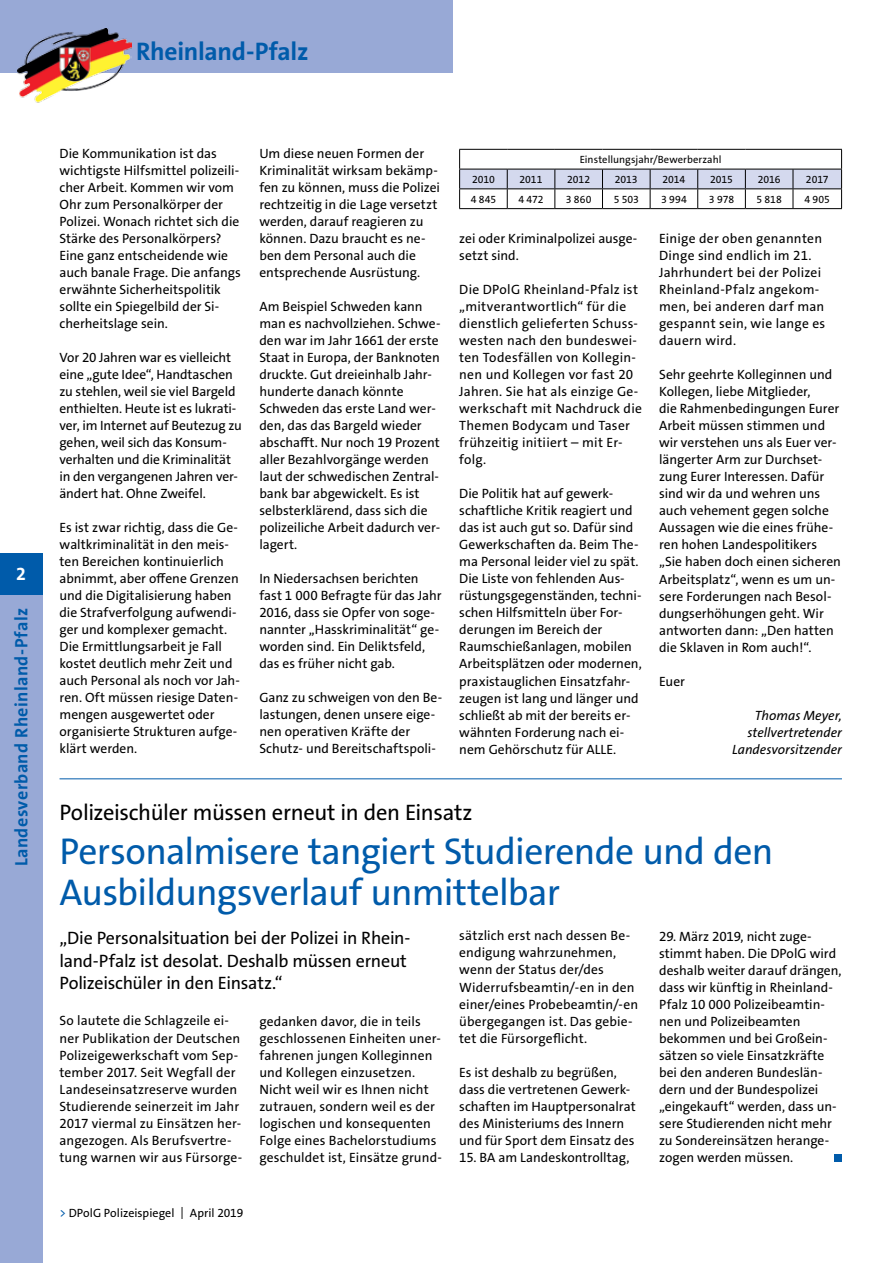
<style>
.page{position:relative;width:893px;height:1263px;background:#fff}
.page>*{position:absolute;margin:0;border:0;box-sizing:border-box;transform-origin:0 0}
.t1{font:37.5px/40.5px "The Sans Os F";letter-spacing:-.015em;color:#005baa}
.t2{font:700 25.5px "The Sans Os F";letter-spacing:-.01em;color:#005baa}
.t3{font:22.5px "The Sans Os F";letter-spacing:-.015em;color:#000}
.t4{font:18px/22.5px "The Sans Os F";letter-spacing:-.015em;color:#000}
.t5{font:700 18px "The Sans Os F";letter-spacing:.02em;color:#005baa}
.t6{font:700 18px "The Sans Os F";color:#fff}
.t7{font:13.5px/17px "The Sans Os F";color:#000}
.t8{font:13.5px/17px "The Sans Os F";letter-spacing:.02em;color:#000}
.t9{font:italic 13.5px/17px "The Sans Os F";color:#000;text-align:right}
.t10{font:12px "The Sans Os F";color:#000}
.t11{font:10.5px "The Sans Os F";color:#000}
.s1{color:#005baa}
</style>
<div class="page">
<hr style="left:459px;top:149px;width:48px;height:1px;background:#000">
<hr style="left:507px;top:149px;width:48px;height:1px;background:#000">
<hr style="left:555px;top:149px;width:47px;height:1px;background:#000">
<hr style="left:602px;top:149px;width:48px;height:1px;background:#000">
<hr style="left:650px;top:149px;width:48px;height:1px;background:#000">
<hr style="left:698px;top:149px;width:47px;height:1px;background:#000">
<hr style="left:745px;top:149px;width:48px;height:1px;background:#000">
<hr style="left:793px;top:149px;width:49px;height:1px;background:#000">
<svg style="left:459px;top:150px;width:383px;height:58px"></svg>
<hr style="left:459px;top:208px;width:48px;height:1px;background:#000">
<hr style="left:507px;top:208px;width:48px;height:1px;background:#000">
<hr style="left:555px;top:208px;width:47px;height:1px;background:#000">
<hr style="left:602px;top:208px;width:48px;height:1px;background:#000">
<hr style="left:650px;top:208px;width:48px;height:1px;background:#000">
<hr style="left:698px;top:208px;width:47px;height:1px;background:#000">
<hr style="left:745px;top:208px;width:48px;height:1px;background:#000">
<hr style="left:793px;top:208px;width:49px;height:1px;background:#000">
<hr style="left:60px;top:778px;width:782px;height:1px;background:#005baa">
<div style="left:835px;top:1154px;width:7px;height:7px;background:#005baa"></div>
<div style="left:0;top:553px;width:43px;height:42px;background:#005baa"></div>
<div style="left:0;top:595px;width:43px;height:668px;background:#98a9d6"></div>
<div style="left:0;top:0;width:453px;height:72px;background:#98a9d6"></div>
<img style="left:18px;top:28px;width:114px;height:75px">
<h2 class="t2" style="left:136px;top:35px;width:174px">Rheinland-Pfalz</h2>
<h3 class="t6" style="left:16px;top:562px;width:11px">2</h3>
<h3 class="t5" style="left:10px;top:866px;width:260px;rotate:-90deg">Landesverband Rheinland-Pfalz</h3>
<p class="t7" style="left:60px;top:145px;width:183px">Die Kommunikation ist das wichtigste Hilfsmittel polizeili&shy;cher Arbeit. Kommen wir vom<br>Ohr zum Personalkörper der<br>Polizei. Wonach richtet sich die<br>Stärke des Personalkörpers?<br>Eine ganz entscheidende wie auch banale Frage. Die anfangs erwähnte Sicherheitspolitik sollte ein Spiegelbild der Si&shy;cherheitslage sein.</p>
<p class="t7" style="left:60px;top:349px;width:184px">Vor 20 Jahren war es vielleicht eine „gute Idee“, Handtaschen zu stehlen, weil sie viel Bargeld enthielten. Heute ist es lukrati&shy;ver, im Internet auf Beutezug zu gehen, weil sich das Konsum&shy;verhalten und die Kriminalität in den vergangenen Jahren ver&shy;ändert hat. Ohne Zweifel.</p>
<p class="t7" style="left:60px;top:519px;width:182px">Es ist zwar richtig, dass die Ge&shy;waltkriminalität in den meis&shy;ten Bereichen kontinuierlich abnimmt, aber offene Grenzen und die Digitalisierung haben die Strafverfolgung aufwendi&shy;ger und komplexer gemacht.<br>Die Ermittlungsarbeit je Fall kostet deutlich mehr Zeit und auch Personal als noch vor Jah&shy;ren. Oft müssen riesige Daten&shy;mengen ausgewertet oder organisierte Strukturen aufge&shy;klärt werden.</p>
<p class="t7" style="left:259px;top:145px;width:182px">Um diese neuen Formen der<br>Kriminalität wirksam bekämp&shy;fen zu können, muss die Polizei rechtzeitig in die Lage versetzt werden, darauf reagieren zu können. Dazu braucht es ne&shy;ben dem Personal auch die entsprechende Ausrüstung.</p>
<p class="t7" style="left:259px;top:298px;width:183px">Am Beispiel Schweden kann man es nachvollziehen. Schwe&shy;den war im Jahr 1661 der erste<br>Staat in Europa, der Banknoten druckte. Gut dreieinhalb Jahr&shy;hunderte danach könnte<br>Schweden das erste Land wer&shy;den, das das Bargeld wieder abschafft. Nur noch 19 Prozent aller Bezahlvorgänge werden laut der schwedischen Zentral&shy;bank bar abgewickelt. Es ist selbsterklärend, dass sich die polizeiliche Arbeit dadurch ver&shy;lagert.</p>
<p class="t7" style="left:259px;top:570px;width:184px">In Niedersachsen berichten fast 1 000 Befragte für das Jahr<br>2016, dass sie Opfer von soge&shy;nannter „Hasskriminalität“ ge&shy;worden sind. Ein Deliktsfeld, das es früher nicht gab.</p>
<p class="t7" style="left:259px;top:689px;width:184px">Ganz zu schweigen von den Be&shy;lastungen, denen unsere eige&shy;nen operativen Kräfte der<br>Schutz- und Bereitschaftspoli-</p>
<p class="t11" style="left:580px;top:153px;width:143px">Einstellungsjahr/Bewerberzahl</p>
<p class="t11" style="left:472px;top:173px;width:24px">2010</p>
<p class="t11" style="left:520px;top:173px;width:24px">2011</p>
<p class="t11" style="left:567px;top:173px;width:24px">2012</p>
<p class="t11" style="left:615px;top:173px;width:24px">2013</p>
<p class="t11" style="left:662px;top:173px;width:24px">2014</p>
<p class="t11" style="left:710px;top:173px;width:24px">2015</p>
<p class="t11" style="left:758px;top:173px;width:24px">2016</p>
<p class="t11" style="left:806px;top:173px;width:24px">2017</p>
<p class="t11" style="left:471px;top:192px;width:27px">4 845</p>
<p class="t11" style="left:518px;top:192px;width:27px">4 472</p>
<p class="t11" style="left:566px;top:192px;width:27px">3 860</p>
<p class="t11" style="left:614px;top:192px;width:27px">5 503</p>
<p class="t11" style="left:661px;top:192px;width:27px">3 994</p>
<p class="t11" style="left:709px;top:192px;width:27px">3 978</p>
<p class="t11" style="left:756px;top:192px;width:27px">5 818</p>
<p class="t11" style="left:805px;top:192px;width:27px">4 905</p>
<p class="t7" style="left:459px;top:230px;width:180px">zei oder Kriminalpolizei ausge&shy;setzt sind.</p>
<p class="t8" style="left:459px;top:281px;width:184px">Die DPolG Rheinland-Pfalz ist „mitverantwortlich“ für die dienstlich gelieferten Schuss&shy;westen nach den bundeswei&shy;ten Todesfällen von Kollegin&shy;nen und Kollegen vor fast 20<br>Jahren. Sie hat als einzige Ge&shy;werkschaft mit Nachdruck die<br>Themen Bodycam und Taser frühzeitig initiiert – mit Er&shy;folg.</p>
<p class="t7" style="left:459px;top:485px;width:184px">Die Politik hat auf gewerk&shy;schaftliche Kritik reagiert und das ist auch gut so. Dafür sind<br>Gewerkschaften da. Beim The&shy;ma Personal leider viel zu spät.<br>Die Liste von fehlenden Aus&shy;rüstungsgegenständen, techni&shy;schen Hilfsmitteln über For&shy;derungen im Bereich der<br>Raumschießanlagen, mobilen<br>Arbeitsplätzen oder modernen, praxistauglichen Einsatzfahr&shy;zeugen ist lang und länger und schließt ab mit der bereits er&shy;wähnten Forderung nach ei&shy;nem Gehörschutz für ALLE.</p>
<p class="t7" style="left:659px;top:230px;width:168px">Einige der oben genannten<br>Dinge sind endlich im 21.<br>Jahrhundert bei der Polizei<br>Rheinland-Pfalz angekom&shy;men, bei anderen darf man gespannt sein, wie lange es dauern wird.</p>
<p class="t7" style="left:659px;top:366px;width:183px">Sehr geehrte Kolleginnen und<br>Kollegen, liebe Mitglieder,<br>die Rahmenbedingungen Eurer<br>Arbeit müssen stimmen und wir verstehen uns als Euer ver&shy;längerter Arm zur Durchset&shy;zung Eurer Interessen. Dafür sind wir da und wehren uns auch vehement gegen solche<br>Aussagen wie die eines frühe&shy;ren hohen Landespolitikers „Sie haben doch einen sicheren<br>Arbeitsplatz“, wenn es um un&shy;sere Forderungen nach Besol&shy;dungserhöhungen geht. Wir antworten dann: „Den hatten die Sklaven in Rom auch!“.</p>
<p class="t7" style="left:659px;top:673px;width:27px">Euer</p>
<p class="t9" style="left:732px;top:707px;width:111px">Thomas Meyer, stellvertretender<br>Landesvorsitzender</p>
<h3 class="t3" style="left:60px;top:797px;width:415px">Polizeischüler müssen erneut in den Einsatz</h3>
<h1 class="t1" style="left:60px;top:832px;width:715px">Personalmisere tangiert Studierende und den<br>Ausbildungsverlauf unmittelbar</h1>
<h3 class="t4" style="left:60px;top:927px;width:352px">„Die Personalsituation bei der Polizei in Rhein&shy;land-Pfalz ist desolat. Deshalb müssen erneut<br>Polizeischüler in den Einsatz.“</h3>
<p class="t7" style="left:60px;top:1012px;width:184px">So lautete die Schlagzeile ei&shy;ner Publikation der Deutschen<br>Polizeigewerkschaft vom Sep&shy;tember 2017. Seit Wegfall der<br>Landeseinsatzreserve wurden<br>Studierende seinerzeit im Jahr<br>2017 viermal zu Einsätzen her&shy;angezogen. Als Berufsvertre&shy;tung warnen wir aus Fürsorge-</p>
<p class="t7" style="left:259px;top:1012px;width:184px">gedanken davor, die in teils geschlossenen Einheiten uner&shy;fahrenen jungen Kolleginnen und Kollegen einzusetzen.<br>Nicht weil wir es Ihnen nicht zutrauen, sondern weil es der logischen und konsequenten<br>Folge eines Bachelorstudiums geschuldet ist, Einsätze grund-</p>
<p class="t7" style="left:459px;top:927px;width:181px">sätzlich erst nach dessen Be&shy;endigung wahrzunehmen, wenn der Status der/des<br>Widerrufsbeamtin/-en in den einer/eines Probebeamtin/-en übergegangen ist. Das gebie&shy;tet die Fürsorgeflicht.</p>
<p class="t7" style="left:459px;top:1064px;width:178px">Es ist deshalb zu begrüßen, dass die vertretenen Gewerk&shy;schaften im Hauptpersonalrat des Ministeriums des Innern und für Sport dem Einsatz des</p>
<p class="t7" style="left:459px;top:1149px;width:172px">15. BA am Landeskontrolltag,</p>
<p class="t7" style="left:659px;top:927px;width:184px">29. März 2019, nicht zuge&shy;stimmt haben. Die DPolG wird deshalb weiter darauf drängen, dass wir künftig in Rheinland-<br>Pfalz 10 000 Polizeibeamtin&shy;nen und Polizeibeamten bekommen und bei Großein&shy;sätzen so viele Einsatzkräfte bei den anderen Bundeslän&shy;dern und der Bundespolizei „eingekauft“ werden, dass un&shy;sere Studierenden nicht mehr zu Sondereinsätzen herange&shy;zogen werden müssen.</p>
<p class="t10" style="left:60px;top:1205px;width:185px"><span class="s1">&gt;</span> DPolG Polizeispiegel | April 2019</p>
</div>
